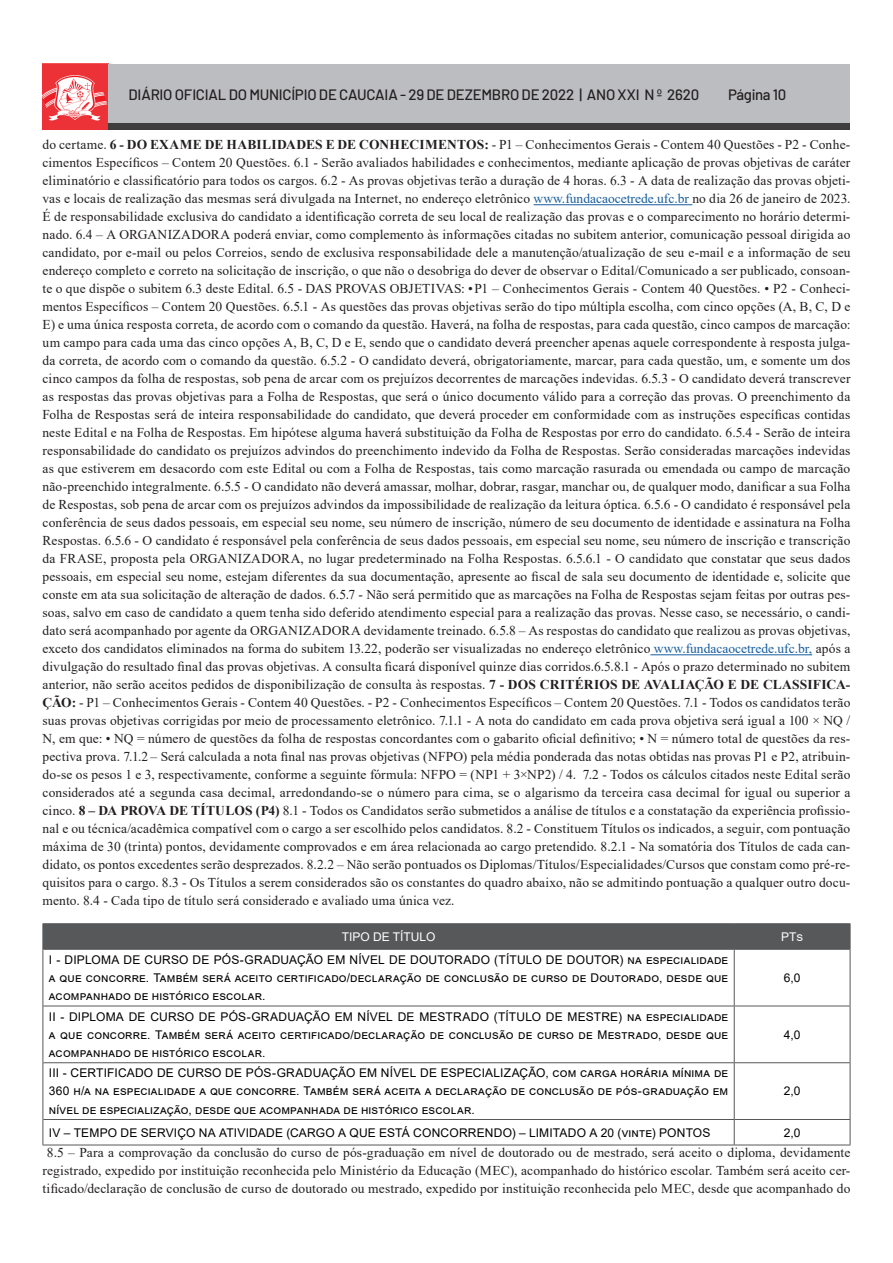
<style>
.page{position:relative;width:893px;height:1263px;background:#fff}
.page>*{position:absolute;margin:0;border:0;box-sizing:border-box;transform-origin:0 0}
.t1{font:500 15px "Barlow";letter-spacing:-.015em;color:#231f20}
.Estilo_de_parágrafo{font:13.5px/18px "Times New Roman";letter-spacing:.01em;color:#231f20;text-align:justify}
.Texto_em_Tabelas{font:12px/18px "Arial";letter-spacing:.015em;color:#000;text-align:justify}
.Texto_em_Tabelas-2{font:12px "Arial";color:#fff}
.s1{font-weight:700}
.s2{color:#175d9e}
</style>
<div class="page">
<img style="left:43px;top:64px;width:65px;height:65px">
<div style="left:108px;top:64px;width:742px;height:65px;background:#bcbdc0"></div>
<div style="left:108px;top:123px;width:742px;height:6px;background:#3e3e3f"></div>
<hr style="left:534px;top:204px;width:158px;height:1px;background:#175d9e">
<hr style="left:650px;top:654px;width:162px;height:1px;background:#175d9e">
<hr style="left:43px;top:923px;width:691px;height:1px;background:#57585a">
<hr style="left:734px;top:923px;width:116px;height:1px;background:#57585a">
<hr style="left:43px;top:949px;width:691px;height:1px;background:#57585a">
<hr style="left:734px;top:949px;width:116px;height:1px;background:#57585a">
<hr style="left:734px;top:950px;width:1px;height:56px;background:#57585a">
<hr style="left:850px;top:950px;width:1px;height:56px;background:#57585a">
<hr style="left:43px;top:1006px;width:691px;height:1px;background:#57585a">
<hr style="left:734px;top:1006px;width:116px;height:1px;background:#57585a">
<hr style="left:734px;top:1006px;width:1px;height:56px;background:#57585a">
<hr style="left:850px;top:1006px;width:1px;height:56px;background:#57585a">
<hr style="left:43px;top:1062px;width:691px;height:1px;background:#57585a">
<hr style="left:734px;top:1062px;width:116px;height:1px;background:#57585a">
<hr style="left:734px;top:1063px;width:1px;height:56px;background:#57585a">
<hr style="left:850px;top:1063px;width:1px;height:56px;background:#57585a">
<hr style="left:43px;top:1119px;width:691px;height:1px;background:#57585a">
<hr style="left:734px;top:1119px;width:116px;height:1px;background:#57585a">
<svg style="left:734px;top:1120px;width:1px;height:24px"></svg>
<svg style="left:850px;top:1120px;width:1px;height:24px"></svg>
<hr style="left:43px;top:1144px;width:691px;height:1px;background:#57585a">
<hr style="left:734px;top:1144px;width:116px;height:1px;background:#57585a">
<div style="left:43px;top:924px;width:808px;height:25px;background:#57585a"></div>
<hr style="left:43px;top:949px;width:1px;height:57px;background:#57585a">
<hr style="left:43px;top:1006px;width:1px;height:57px;background:#57585a">
<hr style="left:43px;top:1063px;width:1px;height:56px;background:#57585a">
<svg style="left:43px;top:1119px;width:1px;height:25px"></svg>
<p class="t1" style="left:129px;top:83px;width:572px">DIÁRIO OFICIAL DO MUNICÍPIO DE CAUCAIA - 29 DE DEZEMBRO DE 2022 | ANO XXI N º 2620</p>
<p class="t1" style="left:728px;top:83px;width:60px">Página 10</p>
<p class="Estilo_de_parágrafo" style="left:43px;top:135px;width:809px">do certame. <span class="s1">6 - DO EXAME DE HABILIDADES E DE CONHECIMENTOS:</span> - P1 – Conhecimentos Gerais - Contem 40 Questões - P2 - Conhe&shy;cimentos Específicos – Contem 20 Questões. 6.1 - Serão avaliados habilidades e conhecimentos, mediante aplicação de provas objetivas de caráter eliminatório e classificatório para todos os cargos. 6.2 - As provas objetivas terão a duração de 4 horas. 6.3 - A data de realização das provas objeti&shy;vas e locais de realização das mesmas será divulgada na Internet, no endereço eletrônico <span class="s2">www.fundacaocetrede.ufc.br</span> no dia 26 de janeiro de 2023.<br>É de responsabilidade exclusiva do candidato a identificação correta de seu local de realização das provas e o comparecimento no horário determi&shy;nado. 6.4 – A ORGANIZADORA poderá enviar, como complemento às informações citadas no subitem anterior, comunicação pessoal dirigida ao candidato, por e-mail ou pelos Correios, sendo de exclusiva responsabilidade dele a manutenção/atualização de seu e-mail e a informação de seu endereço completo e correto na solicitação de inscrição, o que não o desobriga do dever de observar o Edital/Comunicado a ser publicado, consoan&shy;te o que dispõe o subitem 6.3 deste Edital. 6.5 - DAS PROVAS OBJETIVAS: •P1 – Conhecimentos Gerais - Contem 40 Questões. • P2 - Conheci&shy;mentos Específicos – Contem 20 Questões. 6.5.1 - As questões das provas objetivas serão do tipo múltipla escolha, com cinco opções (A, B, C, D e E) e uma única resposta correta, de acordo com o comando da questão. Haverá, na folha de respostas, para cada questão, cinco campos de marcação: um campo para cada uma das cinco opções A, B, C, D e E, sendo que o candidato deverá preencher apenas aquele correspondente à resposta julga&shy;da correta, de acordo com o comando da questão. 6.5.2 - O candidato deverá, obrigatoriamente, marcar, para cada questão, um, e somente um dos cinco campos da folha de respostas, sob pena de arcar com os prejuízos decorrentes de marcações indevidas. 6.5.3 - O candidato deverá transcrever as respostas das provas objetivas para a Folha de Respostas, que será o único documento válido para a correção das provas. O preenchimento da Folha de Respostas será de inteira responsabilidade do candidato, que deverá proceder em conformidade com as instruções específicas contidas neste Edital e na Folha de Respostas. Em hipótese alguma haverá substituição da Folha de Respostas por erro do candidato. 6.5.4 - Serão de inteira responsabilidade do candidato os prejuízos advindos do preenchimento indevido da Folha de Respostas. Serão consideradas marcações indevidas as que estiverem em desacordo com este Edital ou com a Folha de Respostas, tais como marcação rasurada ou emendada ou campo de marcação não-preenchido integralmente. 6.5.5 - O candidato não deverá amassar, molhar, dobrar, rasgar, manchar ou, de qualquer modo, danificar a sua Folha de Respostas, sob pena de arcar com os prejuízos advindos da impossibilidade de realização da leitura óptica. 6.5.6 - O candidato é responsável pela conferência de seus dados pessoais, em especial seu nome, seu número de inscrição, número de seu documento de identidade e assinatura na Folha Respostas. 6.5.6 - O candidato é responsável pela conferência de seus dados pessoais, em especial seu nome, seu número de inscrição e transcrição da FRASE, proposta pela ORGANIZADORA, no lugar predeterminado na Folha Respostas. 6.5.6.1 - O candidato que constatar que seus dados pessoais, em especial seu nome, estejam diferentes da sua documentação, apresente ao fiscal de sala seu documento de identidade e, solicite que conste em ata sua solicitação de alteração de dados. 6.5.7 - Não será permitido que as marcações na Folha de Respostas sejam feitas por outras pes&shy;soas, salvo em caso de candidato a quem tenha sido deferido atendimento especial para a realização das provas. Nesse caso, se necessário, o candi&shy;dato será acompanhado por agente da ORGANIZADORA devidamente treinado. 6.5.8 – As respostas do candidato que realizou as provas objetivas, exceto dos candidatos eliminados na forma do subitem 13.22, poderão ser visualizadas no endereço eletrônico <span class="s2">www.fundacaocetrede.ufc.br,</span> após a divulgação do resultado final das provas objetivas. A consulta ficará disponível quinze dias corridos.6.5.8.1 - Após o prazo determinado no subitem anterior, não serão aceitos pedidos de disponibilização de consulta às respostas. <span class="s1">7 - DOS CRITÉRIOS DE AVALIAÇÃO E DE CLASSIFICA-ÇÃO:</span> - P1 – Conhecimentos Gerais - Contem 40 Questões. - P2 - Conhecimentos Específicos – Contem 20 Questões. 7.1 - Todos os candidatos terão suas provas objetivas corrigidas por meio de processamento eletrônico. 7.1.1 - A nota do candidato em cada prova objetiva será igual a 100 × NQ / N, em que: • NQ = número de questões da folha de respostas concordantes com o gabarito oficial definitivo; • N = número total de questões da res&shy;pectiva prova. 7.1.2 – Será calculada a nota final nas provas objetivas (NFPO) pela média ponderada das notas obtidas nas provas P1 e P2, atribuin&shy;do-se os pesos 1 e 3, respectivamente, conforme a seguinte fórmula: NFPO = (NP1 + 3×NP2) / 4. 7.2 - Todos os cálculos citados neste Edital serão considerados até a segunda casa decimal, arredondando-se o número para cima, se o algarismo da terceira casa decimal for igual ou superior a cinco. <span class="s1">8 – DA PROVA DE TÍTULOS (P4)</span> 8.1 - Todos os Candidatos serão submetidos a análise de títulos e a constatação da experiência profissio&shy;nal e ou técnica/acadêmica compatível com o cargo a ser escolhido pelos candidatos. 8.2 - Constituem Títulos os indicados, a seguir, com pontuação máxima de 30 (trinta) pontos, devidamente comprovados e em área relacionada ao cargo pretendido. 8.2.1 - Na somatória dos Títulos de cada can&shy;didato, os pontos excedentes serão desprezados. 8.2.2 – Não serão pontuados os Diplomas/Títulos/Especialidades/Cursos que constam como pré-re&shy;quisitos para o cargo. 8.3 - Os Títulos a serem considerados são os constantes do quadro abaixo, não se admitindo pontuação a qualquer outro docu&shy;mento. 8.4 - Cada tipo de título será considerado e avaliado uma única vez.</p>
<p class="Texto_em_Tabelas-2" style="left:342px;top:928px;width:95px">TIPO DE TÍTULO</p>
<p class="Texto_em_Tabelas-2" style="left:781px;top:928px;width:23px">PTs</p>
<p class="Texto_em_Tabelas" style="left:49px;top:951px;width:681px">I - DIPLOMA DE CURSO DE PÓS-GRADUAÇÃO EM NÍVEL DE DOUTORADO (TÍTULO DE DOUTOR) na especialidade a que concorre. Também será aceito certificado/declaração de conclusão de curso de Doutorado, desde que acompanhado de histórico escolar.</p>
<p class="Texto_em_Tabelas" style="left:784px;top:969px;width:18px">6,0</p>
<p class="Texto_em_Tabelas" style="left:49px;top:1007px;width:681px">II - DIPLOMA DE CURSO DE PÓS-GRADUAÇÃO EM NÍVEL DE MESTRADO (TÍTULO DE MESTRE) na especialidade a que concorre. Também será aceito certificado/declaração de conclusão de curso de Mestrado, desde que acompanhado de histórico escolar.</p>
<p class="Texto_em_Tabelas" style="left:49px;top:1064px;width:681px">III - CERTIFICADO DE CURSO DE PÓS-GRADUAÇÃO EM NÍVEL DE ESPECIALIZAÇÃO, com carga horária mínima de 360 h/a na especialidade a que concorre. Também será aceita a declaração de conclusão de pós-graduação em nível de especialização, desde que acompanhada de histórico escolar.</p>
<p class="Texto_em_Tabelas" style="left:784px;top:1025px;width:18px">4,0</p>
<p class="Texto_em_Tabelas" style="left:784px;top:1082px;width:18px">2,0</p>
<p class="Texto_em_Tabelas" style="left:49px;top:1123px;width:663px">IV – TEMPO DE SERVIÇO NA ATIVIDADE (CARGO A QUE ESTÁ CONCORRENDO) – LIMITADO A 20 (vinte) PONTOS</p>
<p class="Texto_em_Tabelas" style="left:784px;top:1123px;width:18px">2,0</p>
<p class="Estilo_de_parágrafo" style="left:43px;top:1143px;width:809px;text-align:center">8.5 – Para a comprovação da conclusão do curso de pós‐graduação em nível de doutorado ou de mestrado, será aceito o diploma, devidamente registrado, expedido por instituição reconhecida pelo Ministério da Educação (MEC), acompanhado do histórico escolar. Também será aceito cer&shy;tificado/declaração de conclusão de curso de doutorado ou mestrado, expedido por instituição reconhecida pelo MEC, desde que acompanhado do</p>
</div>
